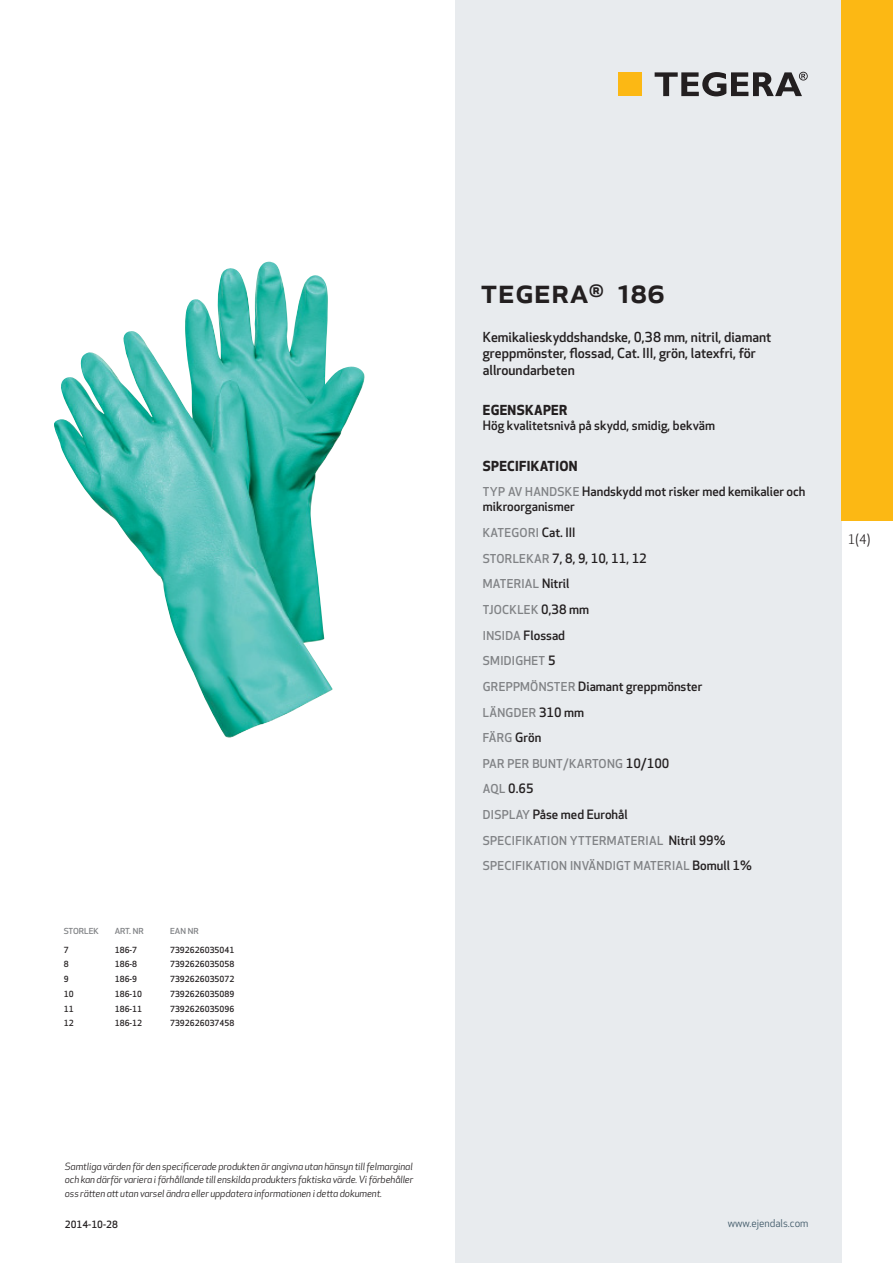
<style>
.page{position:relative;width:893px;height:1263px;background:#fff}
.page>*{position:absolute;margin:0;border:0;box-sizing:border-box;transform-origin:0 0}
.prodname{font:500 34.5px "Apex New";color:#231f20}
.Funktion_body{font:500 13.5px/16.5px "Apex New";color:#231f20}
.Funktion_body-2{font:700 13.5px "Apex New";letter-spacing:.025em;color:#231f20}
.t1{font:12.75px "Apex New";color:#231f20}
.Funktion_body-3{font:500 12.6px/15px "Apex New";color:#231f20}
.Funktion_body-4{font:500 12px "Apex New";letter-spacing:.025em;color:#808285}
.t2{font:10.5px "Apex New";color:#405968}
.t3{font:italic 9.75px/13.5px "Apex New";letter-spacing:-.01em;color:#231f20;text-align:justify}
.Sidfot_datum{font:500 9.75px "Apex New";color:#231f20}
.ArticleTable_body{font:500 8.25px "Apex New";color:#231f20}
.ArticeTable_header{font:500 8.1px "Apex New";color:#808285;scale:1.06 1}
.s1{font-size:12px;color:#808285}
.s2{font-size:12.6px;color:#231f20}
</style>
<div class="page">
<div style="left:455px;top:0;width:387px;height:1263px;background:#e8ebee"></div>
<div style="left:842px;top:0;width:51px;height:520px;background:#fcb814"></div>
<img style="left:54px;top:264px;width:311px;height:474px">
<div style="left:618px;top:72px;width:24px;height:24px;background:#fcb814"></div>
<svg style="left:655px;top:72px;width:153px;height:24px"></svg>
<p class="ArticeTable_header" style="left:64px;top:925px;width:35px">STORLEK</p>
<p class="ArticeTable_header" style="left:115px;top:925px;width:29px">ART. NR</p>
<p class="ArticeTable_header" style="left:170px;top:925px;width:28px">EAN NR</p>
<p class="ArticleTable_body" style="left:64px;top:944px;width:6px">7</p>
<p class="ArticleTable_body" style="left:115px;top:944px;width:24px">186-7</p>
<p class="ArticleTable_body" style="left:170px;top:944px;width:66px">7392626035041</p>
<p class="ArticleTable_body" style="left:64px;top:959px;width:6px">8</p>
<p class="ArticleTable_body" style="left:115px;top:959px;width:24px">186-8</p>
<p class="ArticleTable_body" style="left:170px;top:959px;width:66px">7392626035058</p>
<p class="ArticleTable_body" style="left:64px;top:973px;width:6px">9</p>
<p class="ArticleTable_body" style="left:115px;top:973px;width:24px">186-9</p>
<p class="ArticleTable_body" style="left:170px;top:973px;width:66px">7392626035072</p>
<p class="ArticleTable_body" style="left:64px;top:988px;width:11px">10</p>
<p class="ArticleTable_body" style="left:115px;top:988px;width:29px">186-10</p>
<p class="ArticleTable_body" style="left:170px;top:988px;width:66px">7392626035089</p>
<p class="ArticleTable_body" style="left:64px;top:1003px;width:11px">11</p>
<p class="ArticleTable_body" style="left:115px;top:1003px;width:29px">186-11</p>
<p class="ArticleTable_body" style="left:170px;top:1003px;width:66px">7392626035096</p>
<p class="ArticleTable_body" style="left:64px;top:1018px;width:11px">12</p>
<p class="ArticleTable_body" style="left:115px;top:1018px;width:29px">186-12</p>
<p class="ArticleTable_body" style="left:170px;top:1018px;width:66px">7392626037458</p>
<p class="t3" style="left:65px;top:1159px;width:350px">Samtliga värden för den specificerade produkten är angivna utan hänsyn till felmarginal och kan därför variera i förhållande till enskilda produkters faktiska värde. Vi förbehåller oss rätten att utan varsel ändra eller uppdatera informationen i detta dokument.</p>
<p class="Sidfot_datum" style="left:65px;top:1218px;width:54px">2014-10-28</p>
<p class="prodname" style="left:480px;top:267px;width:186px">TEGERA<sup>®</sup> 186</p>
<p class="Funktion_body" style="left:483px;top:328px;width:290px">Kemikalieskyddshandske, 0,38 mm, nitril, diamant greppmönster, flossad, Cat. III, grön, latexfri, för allroundarbeten</p>
<p class="Funktion_body-2" style="left:483px;top:400px;width:86px">EGENSKAPER</p>
<p class="Funktion_body-3" style="left:483px;top:418px;width:234px">Hög kvalitetsnivå på skydd, smidig, bekväm</p>
<p class="Funktion_body-2" style="left:483px;top:456px;width:96px">SPECIFIKATION</p>
<p class="Funktion_body-3" style="left:483px;top:484px;width:324px"><span class="s1">TYP AV HANDSKE</span> Handskydd mot risker med kemikalier och mikroorganismer</p>
<p class="Funktion_body-4" style="left:483px;top:525px;width:94px">KATEGORI <span class="s2">Cat. III</span></p>
<p class="Funktion_body-3" style="left:483px;top:550px;width:165px"><span class="s1">STORLEKAR</span> 7, 8, 9, 10, 11, 12</p>
<p class="Funktion_body-4" style="left:483px;top:576px;width:88px">MATERIAL <span class="s2">Nitril</span></p>
<p class="Funktion_body-4" style="left:483px;top:602px;width:108px">TJOCKLEK <span class="s2">0,38 mm</span></p>
<p class="Funktion_body-3" style="left:483px;top:627px;width:84px"><span class="s1">INSIDA</span> Flossad</p>
<p class="Funktion_body-4" style="left:483px;top:653px;width:74px">SMIDIGHET <span class="s2">5</span></p>
<p class="Funktion_body-3" style="left:483px;top:679px;width:221px"><span class="s1">GREPPMÖNSTER</span> Diamant greppmönster</p>
<p class="Funktion_body-4" style="left:483px;top:704px;width:103px">LÄNGDER <span class="s2">310 mm</span></p>
<p class="Funktion_body-4" style="left:483px;top:730px;width:60px">FÄRG <span class="s2">Grön</span></p>
<p class="Funktion_body-4" style="left:483px;top:755px;width:188px">PAR PER BUNT/KARTONG <span class="s2">10/100</span></p>
<p class="Funktion_body-3" style="left:483px;top:781px;width:52px"><span class="s1">AQL</span> 0.65</p>
<p class="Funktion_body-3" style="left:483px;top:807px;width:146px"><span class="s1">DISPLAY</span> Påse med Eurohål</p>
<p class="Funktion_body-4" style="left:483px;top:832px;width:244px">SPECIFIKATION YTTERMATERIAL <span class="s2">Nitril 99%</span></p>
<p class="Funktion_body-4" style="left:483px;top:858px;width:271px">SPECIFIKATION INVÄNDIGT MATERIAL <span class="s2">Bomull 1%</span></p>
<p class="t1" style="left:848px;top:531px;width:24px">1(4)</p>
<p class="t2" style="left:728px;top:1217px;width:82px">www.ejendals.com</p>
</div>
